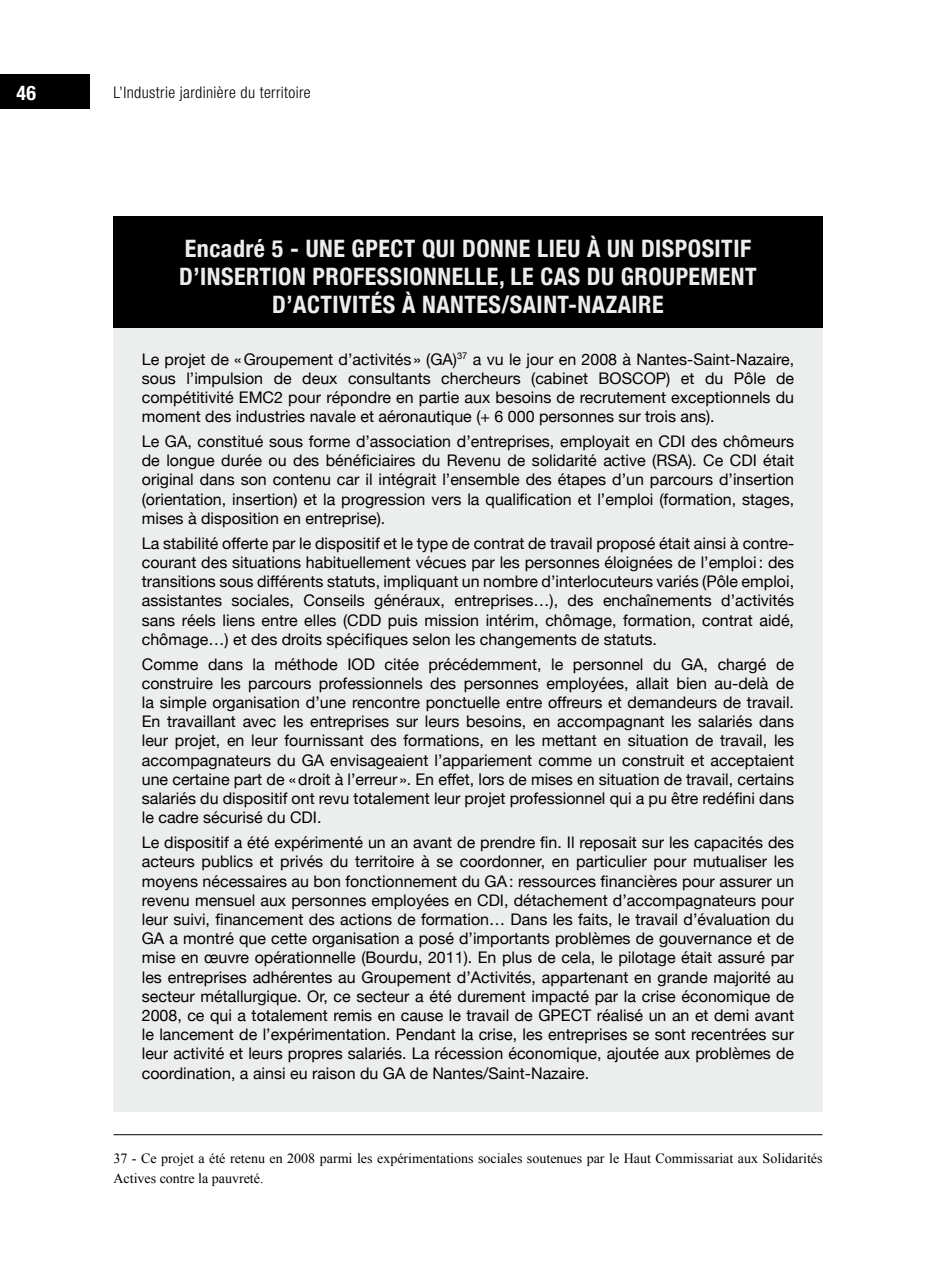
<style>
.page{position:relative;width:936px;height:1276px;background:#fff}
.page>*{position:absolute;margin:0;border:0;box-sizing:border-box;transform-origin:0 0}
.t1{font:700 condensed 24px/28px "Helvetica Neue";letter-spacing:.02em;color:#eceded;text-align:center}
.t2{font:700 condensed 20px "Helvetica Neue LT Std";color:#fff}
.encadres{font:16px/19.2px "Helvetica Neue";color:#000;text-align:justify}
.t3{font:300 condensed 16px "Helvetica Neue LT Std";letter-spacing:.025em;color:#000}
.Note-bas-de-page{font:14px/20px "Times New Roman";color:#000}
</style>
<div class="page">
<div style="left:0;top:75px;width:90px;height:34px;background:#000"></div>
<div style="left:113px;top:220px;width:709px;height:891px;background:#eceded"></div>
<div style="left:113px;top:216px;width:709px;height:111px;background:#000"></div>
<hr style="left:113px;top:1134px;width:709px;height:1px;background:#000">
<p class="t2" style="left:17px;top:81px;width:21px">46</p>
<p class="t3" style="left:113px;top:83px;width:199px">L’Industrie jardinière du territoire</p>
<p class="t1" style="left:179px;top:234px;width:579px">Encadré 5 - UNE GPECT QUI DONNE LIEU À UN DISPOSITIF<br>D’INSERTION PROFESSIONNELLE, LE CAS DU GROUPEMENT<br>D’ACTIVITÉS À NANTES/SAINT-NAZAIRE</p>
<p class="encadres" style="left:142px;top:349px;width:653px">Le projet de «Groupement d’activités » (GA)<sup>37</sup> a vu le jour en 2008 à Nantes-Saint-Nazaire, sous l’impulsion de deux consultants chercheurs (cabinet BOSCOP) et du Pôle de compétitivité EMC2 pour répondre en partie aux besoins de recrutement exceptionnels du moment des industries navale et aéronautique (+ 6 000 personnes sur trois ans).</p>
<p class="encadres" style="left:142px;top:431px;width:653px">Le GA, constitué sous forme d’association d’entreprises, employait en CDI des chômeurs de longue durée ou des bénéficiaires du Revenu de solidarité active (RSA). Ce CDI était original dans son contenu car il intégrait l’ensemble des étapes d’un parcours d’insertion (orientation, insertion) et la progression vers la qualification et l’emploi (formation, stages, mises à disposition en entreprise).</p>
<p class="encadres" style="left:142px;top:533px;width:654px">La stabilité offerte par le dispositif et le type de contrat de travail proposé était ainsi à contre&shy;courant des situations habituellement vécues par les personnes éloignées de l’emploi: des transitions sous différents statuts, impliquant un nombre d’interlocuteurs variés (Pôle emploi, assistantes sociales, Conseils généraux, entreprises…), des enchaînements d’activités sans réels liens entre elles (CDD puis mission intérim, chômage, formation, contrat aidé, chômage…) et des droits spécifiques selon les changements de statuts.</p>
<p class="encadres" style="left:142px;top:654px;width:654px">Comme dans la méthode IOD citée précédemment, le personnel du GA, chargé de construire les parcours professionnels des personnes employées, allait bien au-delà de la simple organisation d’une rencontre ponctuelle entre offreurs et demandeurs de travail.<br>En travaillant avec les entreprises sur leurs besoins, en accompagnant les salariés dans leur projet, en leur fournissant des formations, en les mettant en situation de travail, les accompagnateurs du GA envisageaient l’appariement comme un construit et acceptaient une certaine part de «droit à l’erreur ». En effet, lors de mises en situation de travail, certains salariés du dispositif ont revu totalement leur projet professionnel qui a pu être redéfini dans le cadre sécurisé du CDI.</p>
<p class="encadres" style="left:142px;top:832px;width:654px">Le dispositif a été expérimenté un an avant de prendre fin. Il reposait sur les capacités des acteurs publics et privés du territoire à se coordonner, en particulier pour mutualiser les moyens nécessaires au bon fonctionnement du GA: ressources financières pour assurer un revenu mensuel aux personnes employées en CDI, détachement d’accompagnateurs pour leur suivi, financement des actions de formation… Dans les faits, le travail d’évaluation du GA a montré que cette organisation a posé d’importants problèmes de gouvernance et de mise en œuvre opérationnelle (Bourdu, 2011). En plus de cela, le pilotage était assuré par les entreprises adhérentes au Groupement d’Activités, appartenant en grande majorité au secteur métallurgique. Or, ce secteur a été durement impacté par la crise économique de 2008, ce qui a totalement remis en cause le travail de GPECT réalisé un an et demi avant le lancement de l’expérimentation. Pendant la crise, les entreprises se sont recentrées sur leur activité et leurs propres salariés. La récession économique, ajoutée aux problèmes de coordination, a ainsi eu raison du GA de Nantes/Saint-Nazaire.</p>
<p class="Note-bas-de-page" style="left:113px;top:1147px;width:710px">37 - Ce projet a été retenu en 2008 parmi les expérimentations sociales soutenues par le Haut Commissariat aux Solidarités<br>Actives contre la pauvreté.</p>
</div>
